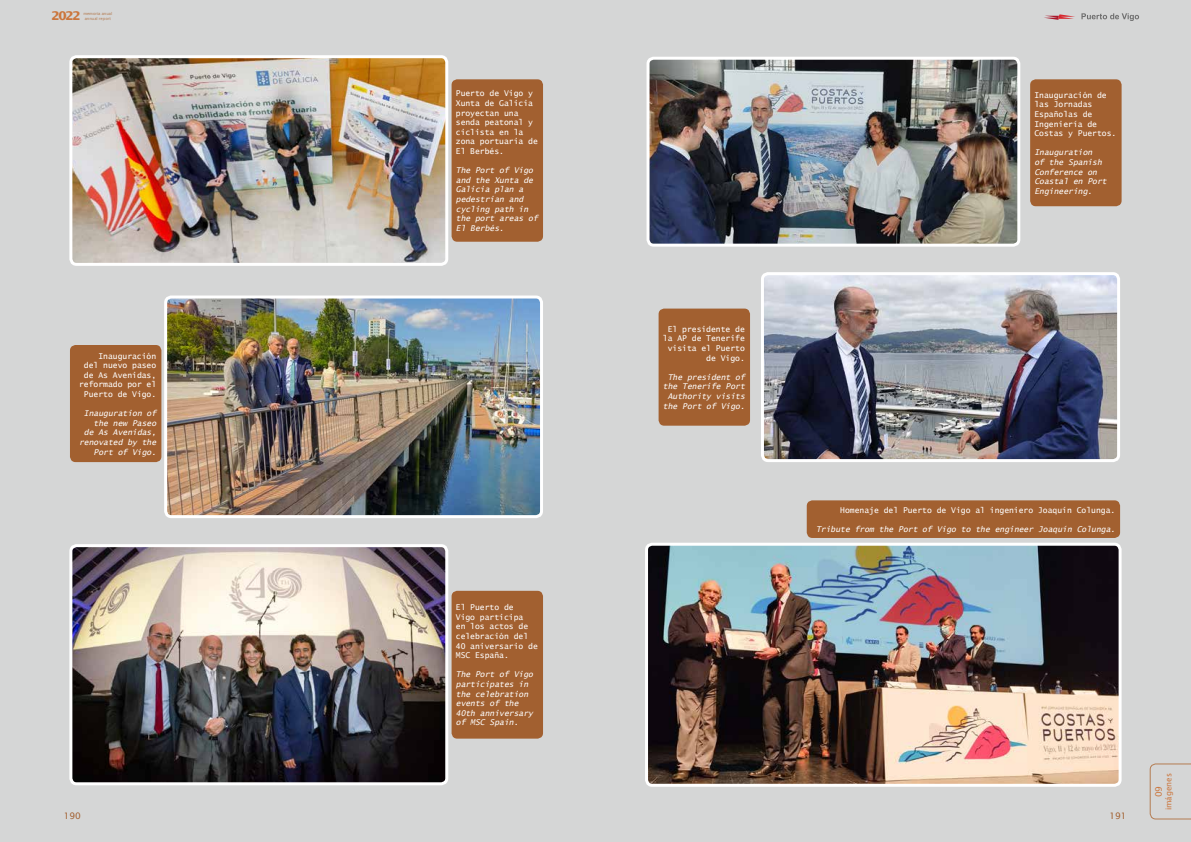
<style>
.page{position:relative;width:1191px;height:842px;background:#d5d6d6}
.page>*{position:absolute;margin:0;border:0;box-sizing:border-box;transform-origin:0 0}
.t1{font:700 12px "Lucida Sans";color:#cb763d}
.t2{font:9px "Lucida Sans";color:#a26030}
.t3{font:9px "Lucida Sans";color:#cb763d}
.t4{font:italic 8px/9.6px "Lucida Sans Typewriter";color:#fff}
.t5{font:8px/9.6px "Lucida Sans Typewriter";color:#fff}
.t6{font:8px "Lucida Sans";color:#cb763d}
.t7{font:4px/4.5px "Lucida Sans";color:#b47c52;text-align:center}
</style>
<div class="page">
<svg style="left:1149px;top:763px;width:42px;height:56px"></svg>
<svg style="left:1044px;top:14px;width:31px;height:6px"></svg>
<svg style="left:1081px;top:13px;width:58px;height:8px"></svg>
<img style="left:73px;top:59px;width:371px;height:203px">
<div style="left:69px;top:55px;width:379px;height:211px;border:3px solid #fff;border-radius:6px"></div>
<img style="left:168px;top:299px;width:371px;height:215px">
<div style="left:164px;top:295px;width:379px;height:223px;border:3px solid #fff;border-radius:6px"></div>
<img style="left:73px;top:548px;width:371px;height:233px">
<div style="left:69px;top:544px;width:379px;height:241px;border:3px solid #fff;border-radius:6px"></div>
<img style="left:650px;top:61px;width:366px;height:182px">
<div style="left:646px;top:57px;width:374px;height:190px;border:3px solid #fff;border-radius:6px"></div>
<div style="left:451px;top:79px;width:92px;height:163px;background:#a26030;border-radius:6px"></div>
<div style="left:1030px;top:79px;width:91px;height:127px;background:#a26030;border-radius:6px"></div>
<div style="left:451px;top:591px;width:92px;height:148px;background:#a26030;border-radius:6px"></div>
<div style="left:658px;top:309px;width:92px;height:117px;background:#a26030;border-radius:6px"></div>
<div style="left:70px;top:345px;width:91px;height:117px;background:#a26030;border-radius:6px"></div>
<img style="left:765px;top:276px;width:351px;height:182px">
<div style="left:761px;top:272px;width:359px;height:190px;border:3px solid #fff;border-radius:6px"></div>
<img style="left:649px;top:544px;width:471px;height:239px">
<div style="left:645px;top:543px;width:476px;height:244px;border:3px solid #fff;border-radius:6px"></div>
<div style="left:806px;top:500px;width:314px;height:38px;background:#a26030;border-radius:6px"></div>
<h1 class="t1" style="left:51px;top:9px;width:31px">2022</h1>
<p class="t7" style="left:83px;top:11px;width:30px">memoria anual annual report</p>
<p class="t5" style="left:456px;top:89px;width:84px">Puerto de Vigo y<br>Xunta de Galicia proyectan una senda peatonal y ciclista en la zona portuaria de<br>El Berbés.</p>
<p class="t4" style="left:456px;top:166px;width:84px">The Port of Vigo and the Xunta de<br>Galicia plan a pedestrian and cycling path in the port areas of<br>El Berbés.</p>
<p class="t5" style="left:1034px;top:90px;width:84px">Inauguración de las Jornadas<br>Españolas de<br>Ingeniería de<br>Costas y Puertos.</p>
<p class="t4" style="left:1034px;top:148px;width:74px">Inauguration<br>of the Spanish<br>Conference on<br>Coastal en Port<br>Engineering.</p>
<p class="t5" style="left:79px;top:351px;width:79px;text-align:right">Inauguración<br>del nuevo paseo de As Avenidas, reformado por el<br>Puerto de Vigo.</p>
<p class="t4" style="left:79px;top:408px;width:79px;text-align:right">Inauguration of the new Paseo<br>de As Avenidas, renovated by the<br>Port of Vigo.</p>
<p class="t5" style="left:456px;top:602px;width:84px">El Puerto de<br>Vigo participa<br>en los actos de celebración del<br>40 aniversario de<br>MSC España.</p>
<p class="t4" style="left:456px;top:670px;width:79px">The Port of Vigo participates in the celebration events of the<br>40th anniversary of MSC Spain.</p>
<p class="t5" style="left:663px;top:324px;width:84px;text-align:right">El presidente de la AP de Tenerife visita el Puerto de Vigo.</p>
<p class="t4" style="left:663px;top:372px;width:84px;text-align:right">The president of the Tenerife Port<br>Authority visits the Port of Vigo.</p>
<p class="t5" style="left:840px;top:505px;width:276px">Homenaje del Puerto de Vigo al ingeniero Joaquín Colunga.</p>
<p class="t4" style="left:816px;top:524px;width:301px">Tribute from the Port of Vigo to the engineer Joaquín Colunga.</p>
<p class="t2" style="left:64px;top:811px;width:19px">190</p>
<p class="t2" style="left:1109px;top:811px;width:19px">191</p>
<p class="t6" style="left:1164px;top:810px;width:39px;rotate:-90deg">imágenes</p>
<p class="t3" style="left:1153px;top:797px;width:13px;rotate:-90deg">09</p>
</div>
